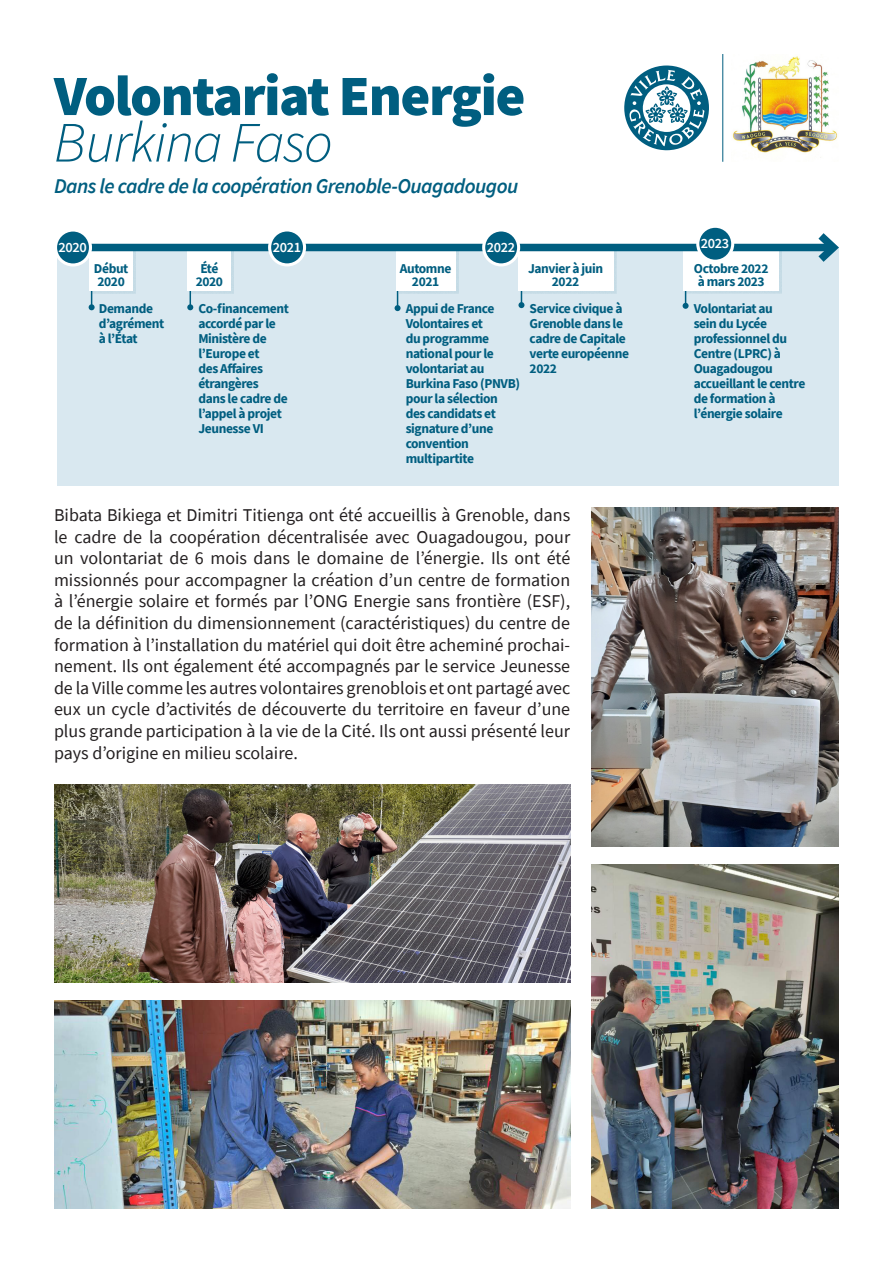
<style>
.page{position:relative;width:893px;height:1263px;background:#fff}
.page>*{position:absolute;margin:0;border:0;box-sizing:border-box;transform-origin:0 0}
.t1{font:900 57px "Source Sans Pro";letter-spacing:-.025em;color:#005e80}
.t2{font:italic 300 57px "Source Sans Pro";letter-spacing:-.025em;color:#005e80}
.t3{font:italic 600 21px "Source Sans Pro";letter-spacing:-.025em;color:#005e80}
.t4{font:18px/21.6px "Source Sans Pro";color:#231f20;text-align:justify}
.t5{font:600 14.4px "Source Sans Pro";letter-spacing:-.025em;color:#fff}
.t6{font:700 13.5px/15px "Source Sans Pro";letter-spacing:-.03em;color:#005e80}
</style>
<div class="page">
<svg style="left:624px;top:65px;width:85px;height:86px"></svg>
<img style="left:732px;top:56px;width:106px;height:102px">
<hr style="left:722px;top:54px;width:1px;height:108px;background:#005e80">
<img style="left:54px;top:784px;width:516px;height:199px">
<img style="left:591px;top:507px;width:248px;height:340px">
<div style="left:57px;top:247px;width:782px;height:239px;background:#d9e8f0"></div>
<svg style="left:89px;top:290px;width:6px;height:20px"></svg>
<svg style="left:187px;top:282px;width:6px;height:28px"></svg>
<svg style="left:395px;top:290px;width:6px;height:21px"></svg>
<svg style="left:518px;top:290px;width:6px;height:18px"></svg>
<svg style="left:683px;top:290px;width:6px;height:19px"></svg>
<div style="left:92px;top:246px;width:44px;height:48px;background:#005e80;opacity:.12"></div>
<div style="left:89px;top:243px;width:44px;height:47px;background:#fff"></div>
<div style="left:191px;top:246px;width:43px;height:48px;background:#005e80;opacity:.12"></div>
<div style="left:188px;top:243px;width:43px;height:47px;background:#fff"></div>
<div style="left:399px;top:245px;width:59px;height:49px;background:#005e80;opacity:.12"></div>
<div style="left:396px;top:242px;width:59px;height:48px;background:#fff"></div>
<div style="left:521px;top:247px;width:95px;height:47px;background:#005e80;opacity:.12"></div>
<div style="left:518px;top:244px;width:95px;height:46px;background:#fff"></div>
<div style="left:686px;top:246px;width:96px;height:47px;background:#005e80;opacity:.12"></div>
<div style="left:683px;top:243px;width:96px;height:47px;background:#fff"></div>
<div style="left:63px;top:244px;width:770px;height:7px;background:#005e80"></div>
<svg style="left:810px;top:233px;width:29px;height:29px"></svg>
<div style="left:56px;top:230px;width:34px;height:35px;background:#005e80;border-radius:50%"></div>
<div style="left:54px;top:228px;width:38px;height:38px;border:3px solid #fff;border-radius:50%"></div>
<div style="left:270px;top:230px;width:35px;height:35px;background:#005e80;border-radius:50%"></div>
<div style="left:268px;top:228px;width:38px;height:38px;border:3px solid #fff;border-radius:50%"></div>
<div style="left:484px;top:230px;width:35px;height:35px;background:#005e80;border-radius:50%"></div>
<div style="left:482px;top:228px;width:38px;height:38px;border:3px solid #fff;border-radius:50%"></div>
<div style="left:698px;top:226px;width:35px;height:35px;background:#005e80;border-radius:50%"></div>
<div style="left:696px;top:225px;width:38px;height:38px;border:3px solid #fff;border-radius:50%"></div>
<img style="left:591px;top:864px;width:248px;height:345px">
<img style="left:54px;top:1000px;width:516px;height:209px">
<p class="t1" style="left:54px;top:57px;width:473px">Volontariat Energie</p>
<p class="t2" style="left:54px;top:108px;width:280px">Burkina Faso</p>
<p class="t3" style="left:54px;top:172px;width:466px">Dans le cadre de la coopération Grenoble-Ouagadougou</p>
<p class="t5" style="left:59px;top:238px;width:30px">2020</p>
<p class="t5" style="left:273px;top:238px;width:30px">2021</p>
<p class="t5" style="left:487px;top:238px;width:30px">2022</p>
<p class="t5" style="left:701px;top:234px;width:30px">2023</p>
<p class="t6" style="left:94px;top:261px;width:36px;line-height:13.5px">Début<br>2020</p>
<p class="t6" style="left:196px;top:261px;width:29px;line-height:13.5px;text-align:center">Été<br>2020</p>
<p class="t6" style="left:400px;top:261px;width:53px;line-height:13.5px;text-align:center">Automne<br>2021</p>
<p class="t6" style="left:528px;top:261px;width:76px;line-height:13.5px;text-align:center">Janvier à juin<br>2022</p>
<p class="t6" style="left:694px;top:261px;width:76px">Octobre 2022</p>
<p class="t6" style="left:698px;top:274px;width:68px">à mars 2023</p>
<p class="t6" style="left:99px;top:300px;width:67px">Demande d’agrément</p>
<p class="t6" style="left:99px;top:330px;width:40px">à l’État</p>
<p class="t6" style="left:198px;top:300px;width:92px">Co-financement accordé par le<br>Ministère de l’Europe et</p>
<p class="t6" style="left:198px;top:360px;width:91px">des Affaires étrangères dans le cadre de l’appel à projet<br>Jeunesse VI</p>
<p class="t6" style="left:406px;top:300px;width:116px">Appui de France<br>Volontaires et<br>du programme national pour le volontariat au<br>Burkina Faso (PNVB) pour la sélection des candidats et signature d’une convention multipartite</p>
<p class="t6" style="left:530px;top:300px;width:101px">Service civique à<br>Grenoble dans le cadre de Capitale verte européenne<br>2022</p>
<p class="t6" style="left:694px;top:300px;width:113px">Volontariat au<br>sein du Lycée professionnel du<br>Centre (LPRC) à<br>Ouagadougou accueillant le centre de formation à l’énergie solaire</p>
<p class="t4" style="left:54px;top:504px;width:518px">Bibata Bikiega et Dimitri Titienga ont été accueillis à Grenoble, dans le cadre de la coopération décentralisée avec Ouagadougou, pour un volontariat de 6 mois dans le domaine de l’énergie. Ils ont été missionnés pour accompagner la création d’un centre de formation à l’énergie solaire et formés par l’ONG Energie sans frontière (ESF), de la définition du dimensionnement (caractéristiques) du centre de formation à l’installation du matériel qui doit être acheminé prochai&shy;nement. Ils ont également été accompagnés par le service Jeunesse de la Ville comme les autres volontaires grenoblois et ont partagé avec eux un cycle d’activités de découverte du territoire en faveur d’une plus grande participation à la vie de la Cité. Ils ont aussi présenté leur pays d’origine en milieu scolaire.</p>
</div>
